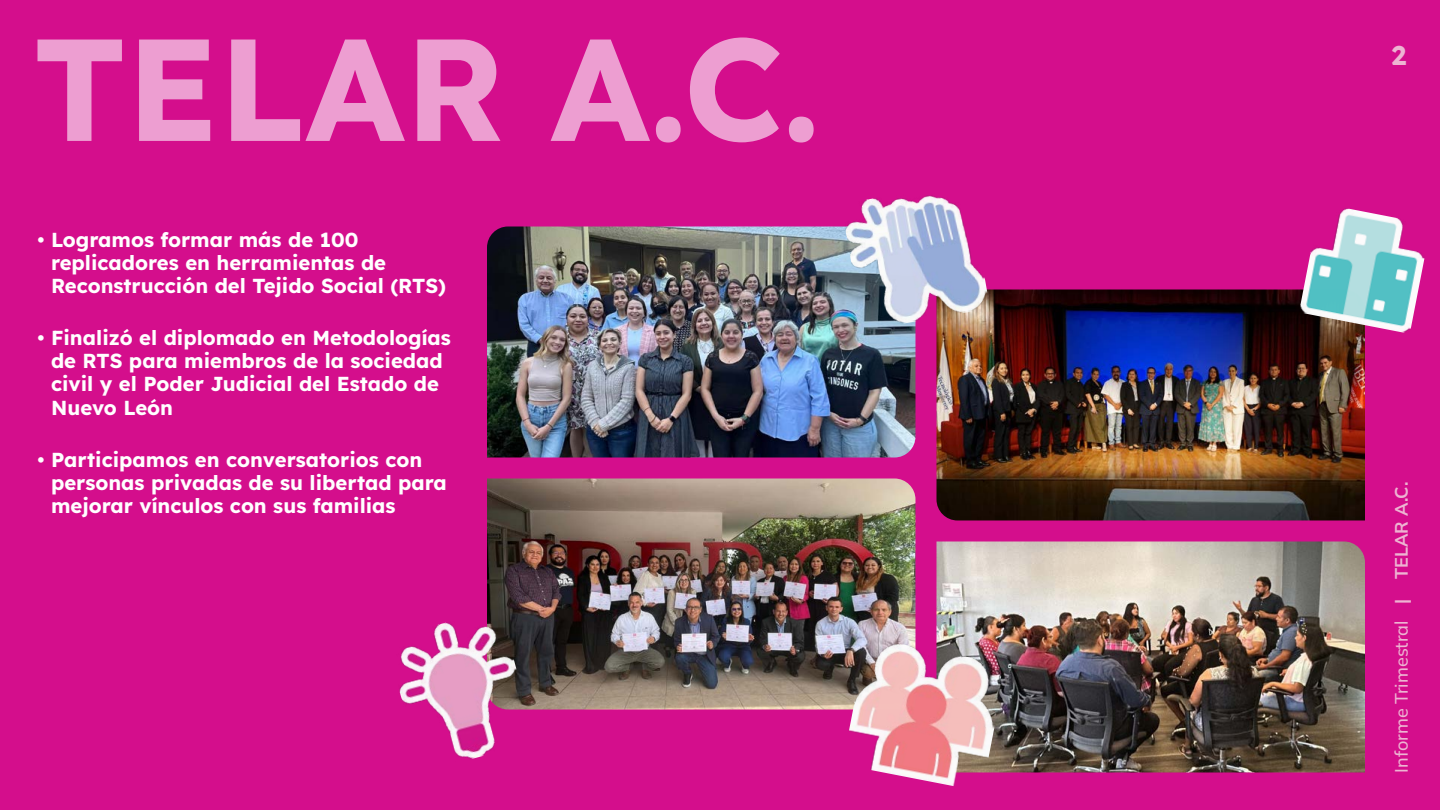
<style>
.page{position:relative;width:1440px;height:810px;background:#d40e8c}
.page>*{position:absolute;margin:0;border:0;box-sizing:border-box;transform-origin:0 0}
.t1{font:700 27px "Lexend";color:#edb4d2}
.t2{font:700 20.25px/23.2px "Lexend";color:#fff}
.t3{font:500 18px "Mulish";color:#edb4d2}
.s1{font-weight:700}
</style>
<div class="page">
<svg style="left:38px;top:37px;width:776px;height:106px"></svg>
<img style="left:487px;top:226px;width:428px;height:232px">
<img style="left:936px;top:290px;width:429px;height:230px">
<img style="left:936px;top:542px;width:429px;height:230px">
<img style="left:487px;top:478px;width:428px;height:232px">
<img style="left:841px;top:195px;width:149px;height:136px">
<img style="left:399px;top:608px;width:137px;height:151px">
<img style="left:1299px;top:208px;width:126px;height:126px">
<img style="left:842px;top:637px;width:165px;height:149px">
<p class="t2" style="left:51px;top:226px;width:397px;text-indent:-14px">• Logramos formar más de 100 replicadores en herramientas de<br>Reconstrucción del Tejido Social (RTS)</p>
<p class="t2" style="left:51px;top:325px;width:401px;text-indent:-14px">• Finalizó el diplomado en Metodologías de RTS para miembros de la sociedad civil y el Poder Judicial del Estado de<br>Nuevo León</p>
<p class="t2" style="left:51px;top:446px;width:397px;text-indent:-14px">• Participamos en conversatorios con personas privadas de su libertad para mejorar vínculos con sus familias</p>
<h1 class="t1" style="left:1391px;top:33px;width:16px">2</h1>
<p class="t3" style="left:1389px;top:772px;width:292px;rotate:-90deg">Informe Trimestral <span class="s1">| TELAR A.C.</span></p>
</div>
